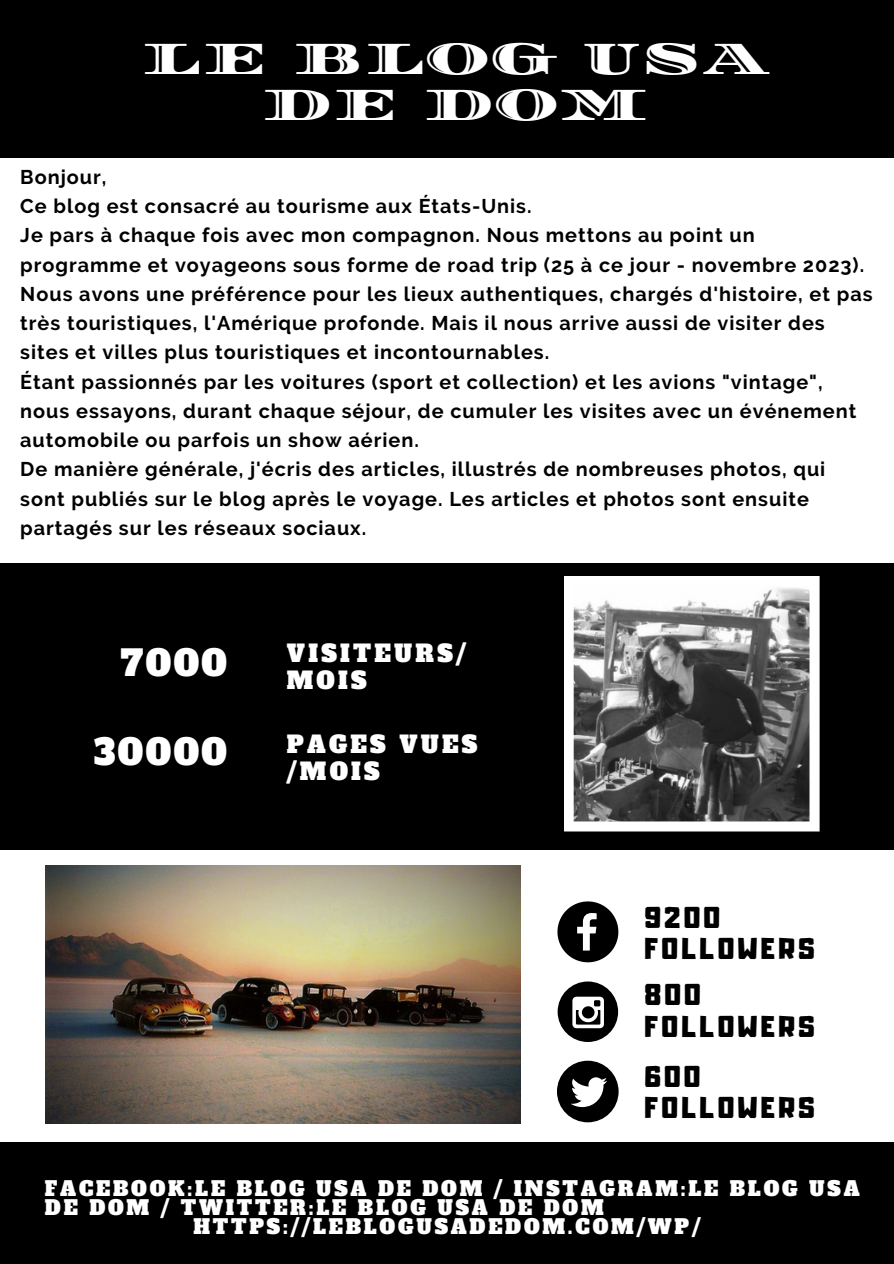
<style>
.page{position:relative;width:894px;height:1264px;background:#fff}
.page>*{position:absolute;margin:0;border:0;box-sizing:border-box;transform-origin:0 0}
.t1{font:46.35px/46.2px "Diplomata SC";letter-spacing:.07em;color:#fff;text-align:center}
.t2{font:34.8px "Alfa Slab One";letter-spacing:.07em;color:#fff}
.t3{font:26.4px/31.5px "Adumu";letter-spacing:.14em;color:#000}
.t4{font:23.1px/27px "Alfa Slab One";letter-spacing:.14em;color:#fff}
.t5{font:700 19.8px/29.2px "Raleway";letter-spacing:.05em;color:#000}
.t6{font:19.8px/19.2px "Alfa Slab One";letter-spacing:.14em;color:#fff}
</style>
<div class="page">
<div style="left:0;top:0;width:893px;height:157px;background:#000"></div>
<div style="left:0;top:563px;width:893px;height:286px;background:#000"></div>
<svg style="left:564px;top:576px;width:255px;height:255px;background:#848484"></svg>
<svg style="left:557px;top:901px;width:61px;height:61px"></svg>
<div style="left:557px;top:981px;width:61px;height:60px;background:#000;border-radius:50%"></div>
<svg style="left:572px;top:996px;width:31px;height:32px"></svg>
<div style="left:557px;top:1060px;width:61px;height:62px;background:#000;border-radius:50%"></div>
<svg style="left:571px;top:1077px;width:36px;height:30px"></svg>
<div style="left:0;top:1142px;width:893px;height:121px;background:#000"></div>
<img style="left:46px;top:865px;width:474px;height:258px">
<p class="t1" style="left:142px;top:36px;width:628px">LE BLOG USA<br>DE DOM</p>
<p class="t5" style="left:20px;top:162px;width:88px">Bonjour,</p>
<p class="t5" style="left:20px;top:191px;width:512px">Ce blog est consacré au tourisme aux États-Unis.</p>
<p class="t5" style="left:20px;top:221px;width:853px">Je pars à chaque fois avec mon compagnon. Nous mettons au point un programme et voyageons sous forme de road trip (25 à ce jour - novembre 2023).<br>Nous avons une préférence pour les lieux authentiques, chargés d'histoire, et pas très touristiques, l'Amérique profonde. Mais il nous arrive aussi de visiter des sites et villes plus touristiques et incontournables.</p>
<p class="t5" style="left:20px;top:367px;width:837px">Étant passionnés par les voitures (sport et collection) et les avions "vintage", nous essayons, durant chaque séjour, de cumuler les visites avec un événement automobile ou parfois un show aérien.</p>
<p class="t5" style="left:20px;top:455px;width:806px">De manière générale, j'écris des articles, illustrés de nombreuses photos, qui sont publiés sur le blog après le voyage. Les articles et photos sont ensuite partagés sur les réseaux sociaux.</p>
<p class="t2" style="left:121px;top:640px;width:108px">7000</p>
<p class="t2" style="left:94px;top:729px;width:135px">30000</p>
<p class="t4" style="left:287px;top:641px;width:180px">VISITEURS/<br>MOIS</p>
<p class="t4" style="left:287px;top:731px;width:192px">PAGES VUES /MOIS</p>
<p class="t3" style="left:644px;top:904px;width:76px">9200</p>
<p class="t3" style="left:644px;top:935px;width:171px">FOLLOWERS</p>
<p class="t3" style="left:644px;top:981px;width:171px">800<br>FOLLOWERS</p>
<p class="t3" style="left:644px;top:1062px;width:171px">600<br>FOLLOWERS</p>
<p class="t6" style="left:45px;top:1179px;width:816px">FACEBOOK:LE BLOG USA DE DOM / INSTAGRAM:LE BLOG USA<br>DE DOM / TWITTER:LE BLOG USA DE DOM</p>
<p class="t6" style="left:193px;top:1217px;width:508px">HTTPS://LEBLOGUSADEDOM.COM/WP/</p>
</div>
